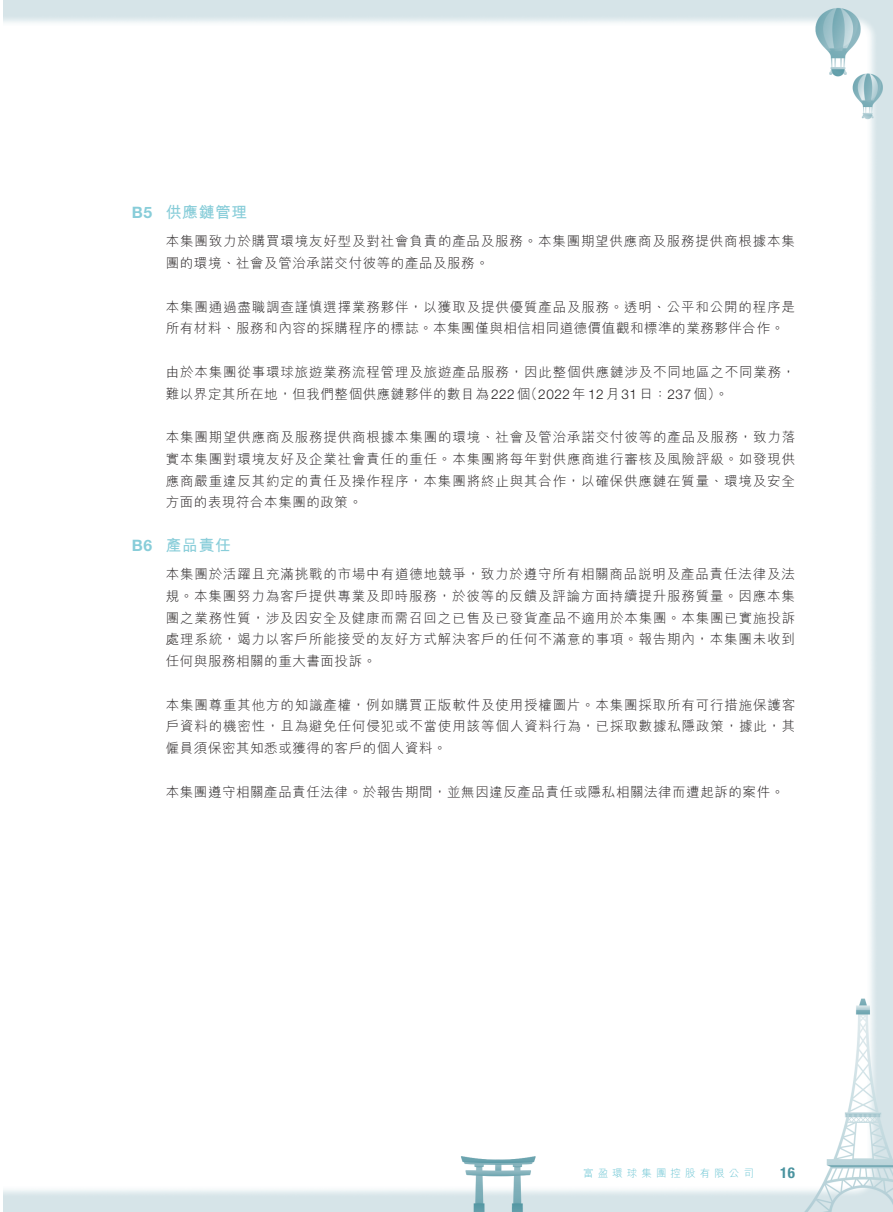
<style>
.page{position:relative;width:893px;height:1212px;background:#fff}
.page>*{position:absolute;margin:0;border:0;box-sizing:border-box;transform-origin:0 0}
._4__副標題{font:700 15.75px "M Hei HK";letter-spacing:.04em;color:#88cdd9}
.t1{font:700 condensed 15px "Helvetica Neue LT Std";color:#4a939f}
._1__內文{font:300 13.5px/21.8px "M Hei HK";letter-spacing:.06em;color:#231f20;text-align:justify}
._1__內文-2{font:300 13.5px/21.8px "M Hei HK";letter-spacing:.04em;color:#231f20}
.t2{font:300 10.5px "M Hei HK";letter-spacing:.39em;color:#66c3d2}
.s1{font-family:"Helvetica Neue LT Std"}
</style>
<div class="page">
<img style="left:3px;top:0;width:890px;height:1212px">
<p class="_4__副標題" style="left:132px;top:201px;width:117px"><span class="s1">B5</span> 供應鏈管理</p>
<p class="_1__內文" style="left:166px;top:230px;width:631px">本集團致力於購買環境友好型及對社會負責的產品及服務。本集團期望供應商及服務提供商根據本集團的環境、社會及管治承諾交付彼等的產品及服務。</p>
<p class="_1__內文-2" style="left:166px;top:296px;width:631px">本集團通過盡職調查謹慎選擇業務夥伴，以獲取及提供優質產品及服務。透明、公平和公開的程序是所有材料、服務和內容的採購程序的標誌。本集團僅與相信相同道德價值觀和標準的業務夥伴合作。</p>
<p class="_1__內文" style="left:166px;top:361px;width:631px">由於本集團從事環球旅遊業務流程管理及旅遊產品服務，因此整個供應鏈涉及不同地區之不同業務，難以界定其所在地，但我們整個供應鏈夥伴的數目為<span class="s1">222</span>個（<span class="s1">2022</span>年 <span class="s1">12</span>月 <span class="s1">31</span>日：<span class="s1">237</span>個）。</p>
<p class="_1__內文" style="left:166px;top:426px;width:631px">本集團期望供應商及服務提供商根據本集團的環境、社會及管治承諾交付彼等的產品及服務，致力落實本集團對環境友好及企業社會責任的重任。本集團將每年對供應商進行審核及風險評級。如發現供應商嚴重違反其約定的責任及操作程序，本集團將終止與其合作，以確保供應鏈在質量、環境及安全方面的表現符合本集團的政策。</p>
<p class="_4__副標題" style="left:132px;top:534px;width:101px"><span class="s1">B6</span> 產品責任</p>
<p class="_1__內文" style="left:166px;top:563px;width:631px">本集團於活躍且充滿挑戰的市場中有道德地競爭，致力於遵守所有相關商品說明及產品責任法律及法規。本集團努力為客戶提供專業及即時服務，於彼等的反饋及評論方面持續提升服務質量。因應本集團之業務性質，涉及因安全及健康而需召回之已售及已發貨產品不適用於本集團。本集團已實施投訴處理系統，竭力以客戶所能接受的友好方式解決客戶的任何不滿意的事項。報告期內，本集團未收到任何與服務相關的重大書面投訴。</p>
<p class="_1__內文" style="left:166px;top:693px;width:631px">本集團尊重其他方的知識產權，例如購買正版軟件及使用授權圖片。本集團採取所有可行措施保護客戶資料的機密性，且為避免任何侵犯或不當使用該等個人資料行為，已採取數據私隱政策，據此，其僱員須保密其知悉或獲得的客戶的個人資料。</p>
<p class="_1__內文-2" style="left:166px;top:780px;width:620px">本集團遵守相關產品責任法律。於報告期間，並無因違反產品責任或隱私相關法律而遭起訴的案件。</p>
<p class="t2" style="left:583px;top:1168px;width:172px">富盈環球集團控股有限公司</p>
<p class="t1" style="left:780px;top:1164px;width:16px">16</p>
</div>
